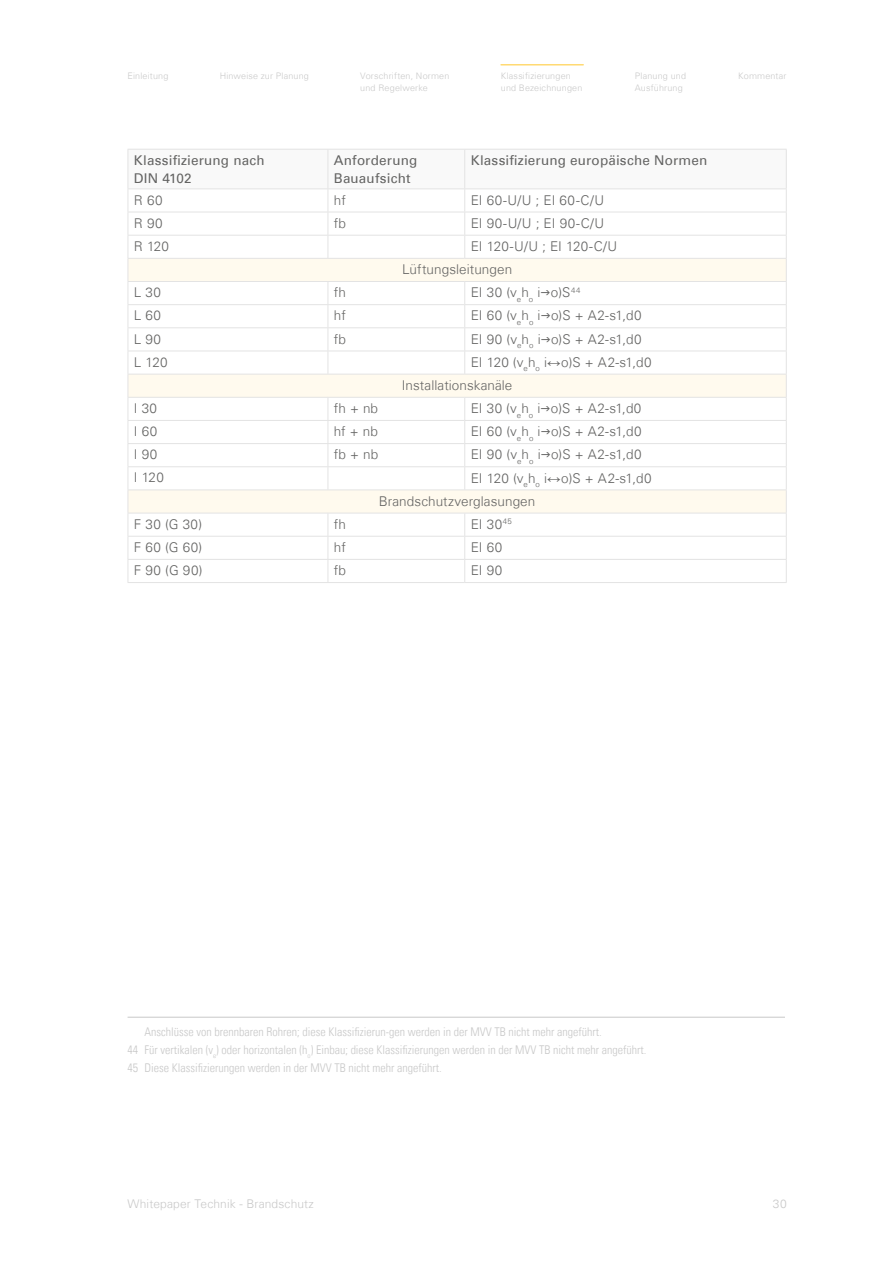
<style>
.page{position:relative;width:893px;height:1263px;background:#fff}
.page>*{position:absolute;margin:0;border:0;box-sizing:border-box;transform-origin:0 0}
.t1{font:300 13.5px/23.1px "Univers Com 45";letter-spacing:.005em;color:#636362}
.t2{font:13.5px/18px "Univers Com 55 Roman";letter-spacing:.015em;color:#636362}
.t3{font:12px/18px "Univers Com 47 Light Cond";color:#c8c8c8}
.t4{font:300 12px "Univers Com 45";letter-spacing:.01em;color:#c8c8c8}
.t5{font:300 9px/12px "Univers Com 45";letter-spacing:.02em;color:#c8c8c8}
.s1{font-family:"Arial";font-weight:400}
</style>
<div class="page">
<hr style="left:501px;top:64px;width:82px;height:1px;background:#ffc72c">
<hr style="left:128px;top:582px;width:200px;height:1px;background:#e3e3e3">
<hr style="left:328px;top:582px;width:137px;height:1px;background:#e3e3e3">
<hr style="left:465px;top:582px;width:322px;height:1px;background:#e3e3e3">
<hr style="left:128px;top:1017px;width:657px;height:1px;background:#c8c8c8">
<svg style="left:128px;top:149px;width:659px;height:433px"></svg>
<p class="t5" style="left:501px;top:70px;width:72px">Klassifizierungen</p>
<p class="t5" style="left:738px;top:70px;width:50px">Kommentar</p>
<p class="t5" style="left:501px;top:82px;width:83px">und Bezeichnungen</p>
<p class="t5" style="left:128px;top:70px;width:42px">Einleitung</p>
<p class="t5" style="left:220px;top:70px;width:91px">Hinweise zur Planung</p>
<p class="t5" style="left:360px;top:70px;width:91px">Vorschriften, Normen und Regelwerke</p>
<p class="t5" style="left:635px;top:70px;width:53px">Planung und<br>Ausführung</p>
<p class="t2" style="left:134px;top:151px;width:132px">Klassifizierung nach<br>DIN 4102</p>
<p class="t2" style="left:334px;top:151px;width:85px">Anforderung<br>Bauaufsicht</p>
<p class="t2" style="left:471px;top:151px;width:238px">Klassifizierung europäische Normen</p>
<p class="t1" style="left:134px;top:188px;width:30px">R 60</p>
<p class="t1" style="left:334px;top:188px;width:13px">hf</p>
<p class="t1" style="left:471px;top:188px;width:135px">EI 60-U/U ; EI 60-C/U</p>
<p class="t1" style="left:134px;top:211px;width:30px">R 90</p>
<p class="t1" style="left:334px;top:211px;width:14px">fb</p>
<p class="t1" style="left:471px;top:211px;width:135px">EI 90-U/U ; EI 90-C/U</p>
<p class="t1" style="left:134px;top:235px;width:37px">R 120</p>
<p class="t1" style="left:402px;top:235px;width:217px;text-indent:69px">EI 120-U/U ; EI 120-C/U<br>Lüftungsleitungen</p>
<p class="t1" style="left:134px;top:281px;width:29px">L 30</p>
<p class="t1" style="left:334px;top:281px;width:14px">fh</p>
<p class="t1" style="left:471px;top:281px;width:111px">EI 30 (v<sub>e</sub>h<sub>o</sub> i o)S<sup>44</sup></p>
<p class="t1" style="left:134px;top:304px;width:29px">L 60</p>
<p class="t1" style="left:334px;top:304px;width:13px">hf</p>
<p class="t1" style="left:471px;top:304px;width:172px">EI 60 (v<sub>e</sub>h<sub>o</sub> i o)S + A2-s1,d0</p>
<p class="t1" style="left:134px;top:327px;width:29px">L 90</p>
<p class="t1" style="left:334px;top:327px;width:14px">fb</p>
<p class="t1" style="left:471px;top:327px;width:172px">EI 90 (v<sub>e</sub>h<sub>o</sub> i o)S + A2-s1,d0</p>
<p class="t1" style="left:134px;top:350px;width:35px">L 120</p>
<p class="t1" style="left:402px;top:350px;width:251px;text-indent:69px">EI 120 (v<sub>e</sub>h<sub>o</sub> i<span class="s1">↔</span>o)S + A2-s1,d0<br>Installationskanäle</p>
<p class="t1" style="left:134px;top:397px;width:25px">I 30</p>
<p class="t1" style="left:334px;top:397px;width:46px">fh + nb</p>
<p class="t1" style="left:471px;top:397px;width:172px">EI 30 (v<sub>e</sub>h<sub>o</sub> i o)S + A2-s1,d0</p>
<p class="t1" style="left:134px;top:420px;width:25px">I 60</p>
<p class="t1" style="left:334px;top:420px;width:46px">hf + nb</p>
<p class="t1" style="left:471px;top:420px;width:172px">EI 60 (v<sub>e</sub>h<sub>o</sub> i o)S + A2-s1,d0</p>
<p class="t1" style="left:134px;top:443px;width:25px">I 90</p>
<p class="t1" style="left:334px;top:443px;width:46px">fb + nb</p>
<p class="t1" style="left:471px;top:443px;width:172px">EI 90 (v<sub>e</sub>h<sub>o</sub> i o)S + A2-s1,d0</p>
<p class="t1" style="left:134px;top:466px;width:31px">I 120</p>
<p class="t1" style="left:379px;top:466px;width:274px;text-indent:92px">EI 120 (v<sub>e</sub>h<sub>o</sub> i<span class="s1">↔</span>o)S + A2-s1,d0<br>Brandschutzverglasungen</p>
<p class="t1" style="left:134px;top:512px;width:70px">F 30 (G 30)</p>
<p class="t1" style="left:334px;top:512px;width:14px">fh</p>
<p class="t1" style="left:471px;top:512px;width:43px">EI 30<sup>45</sup></p>
<p class="t1" style="left:134px;top:536px;width:70px">F 60 (G 60)</p>
<p class="t1" style="left:334px;top:536px;width:13px">hf</p>
<p class="t1" style="left:471px;top:536px;width:33px">EI 60</p>
<p class="t1" style="left:134px;top:559px;width:70px">F 90 (G 90)</p>
<p class="t1" style="left:334px;top:559px;width:14px">fb</p>
<p class="t1" style="left:471px;top:559px;width:33px">EI 90</p>
<p class="t3" style="left:128px;top:1022px;width:520px;text-indent:17px">Anschlüsse von brennbaren Rohren; diese Klassifizierun-gen werden in der MVV TB nicht mehr angeführt.<br>44 Für vertikalen (v<sub>e</sub>) oder horizontalen (h<sub>o</sub>) Einbau; diese Klassifizierungen werden in der MVV TB nicht mehr angeführt.<br>45 Diese Klassifizierungen werden in der MVV TB nicht mehr angeführt.</p>
<p class="t4" style="left:128px;top:1196px;width:188px">Whitepaper Technik - Brandschutz</p>
<p class="t4" style="left:773px;top:1196px;width:15px">30</p>
</div>
